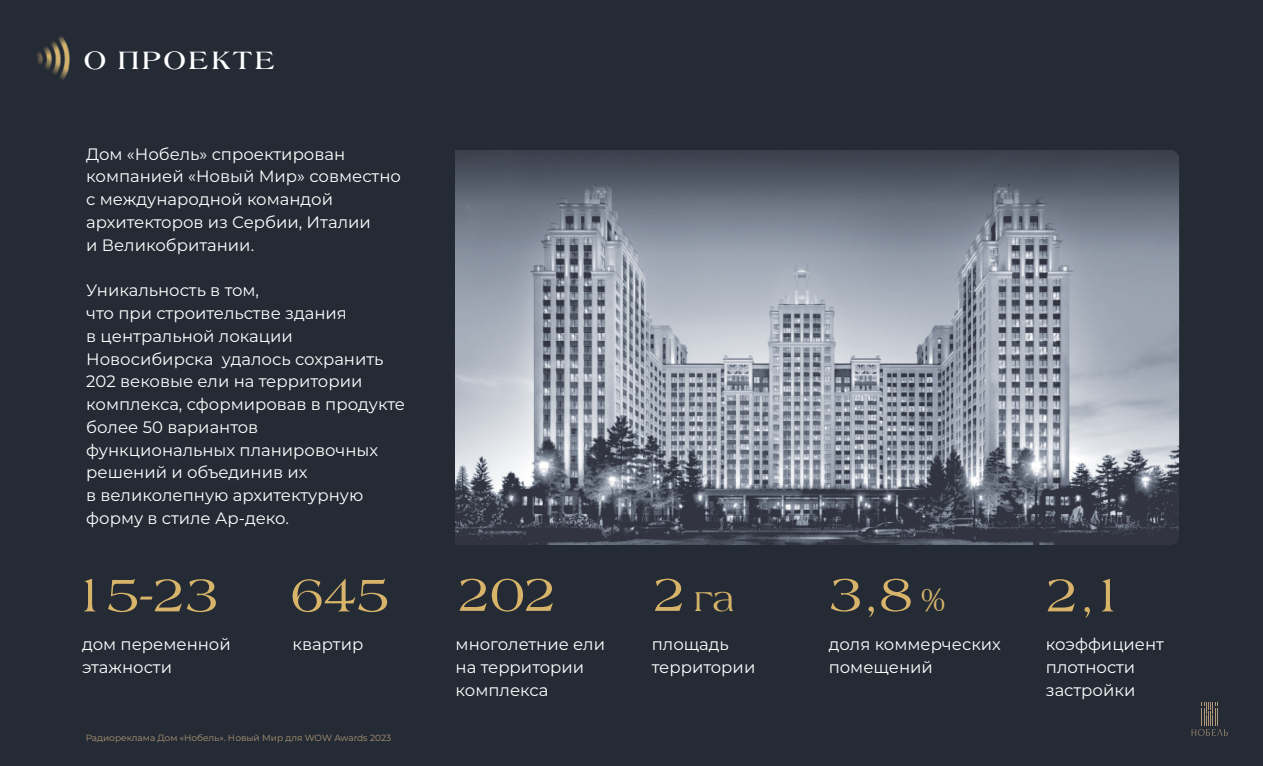
<style>
.page{position:relative;width:1263px;height:766px;background:#fff}
.page>*{position:absolute;margin:0;border:0;box-sizing:border-box;transform-origin:0 0}
.t1{font:51px "Laguna C";color:#d7b469}
.t2{font:36px "Laguna C";color:#d7b469}
.t3{font:700 27px "Laguna C";letter-spacing:.105em;color:#fff}
.t4{font:16.5px/22.8px "Montserrat";color:#fff}
.t5{font:9px "Montserrat";color:#ae9676}
.s1{font-size:51px}
.s2{font-size:36px}
</style>
<div class="page">
<div style="left:0;top:0;width:1263px;height:765px;background:#242b35"></div>
<img style="left:455px;top:150px;width:724px;height:395px">
<img style="left:36px;top:36px;width:34px;height:44px">
<svg style="left:1191px;top:702px;width:37px;height:33px"></svg>
<h3 class="t3" style="left:84px;top:50px;width:192px">О ПРОЕКТЕ</h3>
<p class="t4" style="left:86px;top:142px;width:316px">Дом «Нобель» спроектирован компанией «Новый Мир» совместно с международной командой архитекторов из Сербии, Италии<br>и Великобритании.</p>
<p class="t4" style="left:86px;top:279px;width:320px">Уникальность в том,<br>что при строительстве здания<br>в центральной локации<br>Новосибирска удалось сохранить<br>202 вековые ели на территории комплекса, сформировав в продукте более 50 вариантов функциональных планировочных решений и объединив их<br>в великолепную архитектурную форму в стиле Ар-деко.</p>
<h1 class="t1" style="left:74px;top:574px;width:147px">15-23</h1>
<h1 class="t1" style="left:291px;top:574px;width:101px">645</h1>
<p class="t4" style="left:82px;top:632px;width:150px">дом переменной</p>
<p class="t4" style="left:293px;top:632px;width:72px">квартир</p>
<p class="t4" style="left:82px;top:655px;width:92px">этажности</p>
<p class="t5" style="left:86px;top:732px;width:307px">Радиореклама Дом «Нобель». Новый Мир для WOW Awards 2023</p>
<h1 class="t1" style="left:458px;top:573px;width:101px">202</h1>
<h2 class="t2" style="left:653px;top:584px;width:83px"><span class="s1">2</span> га</h2>
<p class="t4" style="left:456px;top:632px;width:151px">многолетние ели на территории комплекса</p>
<p class="t4" style="left:652px;top:632px;width:105px">площадь территории</p>
<h1 class="t1" style="left:830px;top:573px;width:117px">3,8 <span class="s2">%</span></h1>
<h1 class="t1" style="left:1046px;top:574px;width:80px">2,1</h1>
<p class="t4" style="left:1046px;top:632px;width:120px">коэффициент плотности застройки</p>
<p class="t4" style="left:829px;top:632px;width:174px">доля коммерческих помещений</p>
</div>
